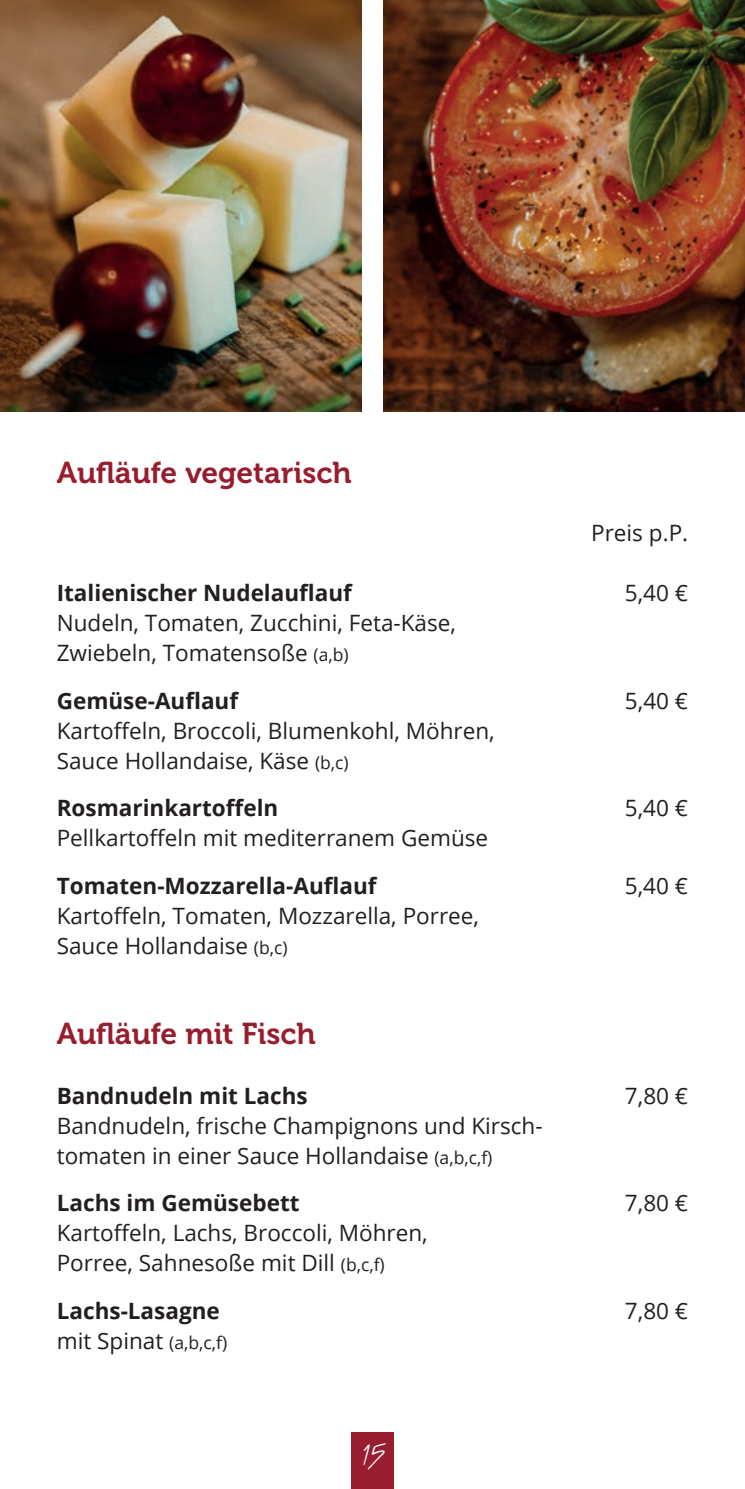
<style>
.page{position:relative;width:745px;height:1489px;background:#fff}
.page>*{position:absolute;margin:0;border:0;box-sizing:border-box;transform-origin:0 0}
.t1{font:30px "Museo 700";color:#981d2e}
.t2{font:30px "Erazure";color:#fff}
.t3{font:22.5px/30px "Open Sans";color:#231f20}
.t4{font:700 22.5px "Open Sans";color:#231f20}
.s1{font-size:17.5px}
</style>
<div class="page">
<img style="left:0;top:0;width:361px;height:411px">
<img style="left:383px;top:0;width:361px;height:411px">
<div style="left:351px;top:1431px;width:42px;height:57px;background:#981d2e"></div>
<h1 class="t1" style="left:57px;top:456px;width:296px">Aufläufe vegetarisch</h1>
<p class="t3" style="left:590px;top:517px;width:98px">Preis p.P.</p>
<p class="t4" style="left:57px;top:577px;width:296px">Italienischer Nudelauflauf</p>
<p class="t3" style="left:624px;top:577px;width:65px">5,40 €</p>
<p class="t3" style="left:57px;top:607px;width:400px">Nudeln, Tomaten, Zucchini, Feta-Käse,<br>Zwiebeln, Tomatensoße <span class="s1">(a,b)</span></p>
<p class="t4" style="left:57px;top:684px;width:183px">Gemüse-Auflauf</p>
<p class="t3" style="left:624px;top:684px;width:65px">5,40 €</p>
<p class="t3" style="left:57px;top:714px;width:439px">Kartoffeln, Broccoli, Blumenkohl, Möhren,<br>Sauce Hollandaise, Käse <span class="s1">(b,c)</span></p>
<p class="t4" style="left:57px;top:792px;width:223px">Rosmarinkartoffeln</p>
<p class="t3" style="left:624px;top:792px;width:65px">5,40 €</p>
<p class="t3" style="left:57px;top:822px;width:433px">Pellkartoffeln mit mediterranem Gemüse</p>
<p class="t4" style="left:57px;top:869px;width:321px">Tomaten-Mozzarella-Auflauf</p>
<p class="t3" style="left:624px;top:869px;width:65px">5,40 €</p>
<p class="t3" style="left:57px;top:899px;width:423px">Kartoffeln, Tomaten, Mozzarella, Porree,<br>Sauce Hollandaise <span class="s1">(b,c)</span></p>
<h1 class="t1" style="left:57px;top:1016px;width:260px">Aufläufe mit Fisch</h1>
<p class="t4" style="left:57px;top:1079px;width:252px">Bandnudeln mit Lachs</p>
<p class="t3" style="left:624px;top:1079px;width:65px">7,80 €</p>
<p class="t3" style="left:57px;top:1109px;width:487px">Bandnudeln, frische Champignons und Kirsch&shy;tomaten in einer Sauce Hollandaise <span class="s1">(a,b,c,f)</span></p>
<p class="t4" style="left:57px;top:1187px;width:244px">Lachs im Gemüsebett</p>
<p class="t3" style="left:624px;top:1187px;width:65px">7,80 €</p>
<p class="t3" style="left:57px;top:1217px;width:372px">Kartoffeln, Lachs, Broccoli, Möhren,<br>Porree, Sahnesoße mit Dill <span class="s1">(b,c,f)</span></p>
<p class="t4" style="left:57px;top:1294px;width:164px">Lachs-Lasagne</p>
<p class="t3" style="left:624px;top:1294px;width:65px">7,80 €</p>
<p class="t3" style="left:57px;top:1324px;width:172px">mit Spinat <span class="s1">(a,b,c,f)</span></p>
<h1 class="t2" style="left:361px;top:1439px;width:24px">15</h1>
</div>
